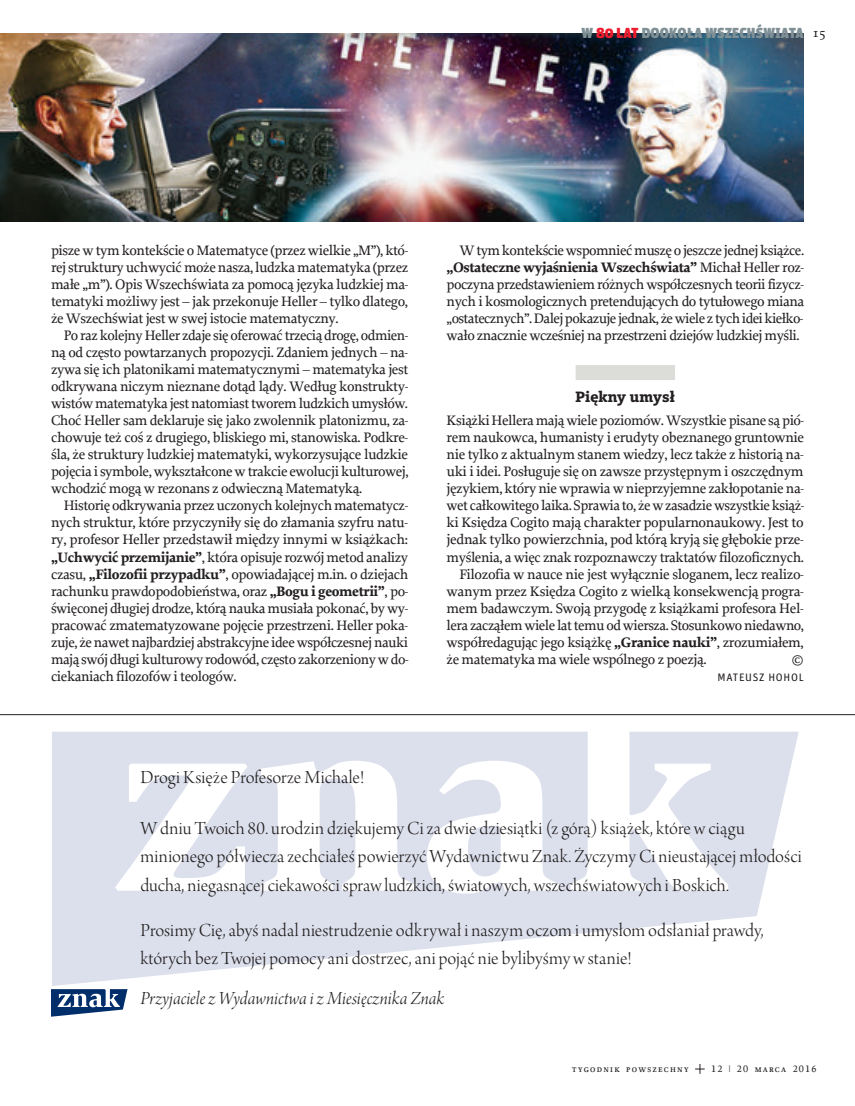
<style>
.page{position:relative;width:855px;height:1106px;background:#fff}
.page>*{position:absolute;margin:0;border:0;box-sizing:border-box;transform-origin:0 0}
.t1{font:19.5px/28.5px "Arno Pro Light Display";letter-spacing:.005em;color:#231f20}
.t2{font:19.5px "Arno Pro Light Italic Display";letter-spacing:.005em;color:#231f20}
.t3{font:800 15.6px "Kievit Slab Pro";letter-spacing:.01em;color:#231f20}
.t4{font:900 14.55px "Unit Pro";letter-spacing:.01em;color:#7f9096}
.t5{font:500 14.4px/17px "TP Proforma";letter-spacing:-.03em;color:#231f20;text-align:justify}
.t6{font:500 13.5px "TP Proforma";color:#231f20}
.t7{font:10.8px "Unit Pro";letter-spacing:.065em;color:#231f20}
.t8{font:9.9px "TP Proforma Medium SC";letter-spacing:.12em;color:#231f20}
.s1{color:#ee1b2d}
.s2{font-weight:700}
</style>
<div class="page">
<svg style="left:52px;top:731px;width:746px;height:255px;fill:#dce0ec"></svg>
<svg style="left:51px;top:989px;width:76px;height:27px"></svg>
<img style="left:0;top:34px;width:804px;height:187px">
<svg style="left:695px;top:1064px;width:9px;height:9px"></svg>
<div style="left:575px;top:365px;width:100px;height:15px;background:#dcdcd8"></div>
<hr style="left:0;top:714px;width:855px;height:1px;background:#231f20">
<p class="t4" style="left:581px;top:24px;width:224px">W <span class="s1">80 LAT</span> DOOKOŁA WSZECHŚWIATA</p>
<p class="t6" style="left:812px;top:24px;width:15px">15</p>
<p class="t5" style="left:51px;top:242px;width:359px">pisze w tym kontekście o Matematyce (przez wielkie „M”), któ&shy;rej struktury uchwycić może nasza, ludzka matematyka (przez małe „m”). Opis Wszechświata za pomocą języka ludzkiej ma&shy;tematyki możliwy jest – jak przekonuje Heller – tylko dlatego, że Wszechświat jest w swej istocie matematyczny.</p>
<p class="t5" style="left:51px;top:327px;width:359px;text-indent:13px">Po raz kolejny Heller zdaje się oferować trzecią drogę, odmien&shy;ną od często powtarzanych propozycji. Zdaniem jednych – na&shy;zywa się ich platonikami matematycznymi – matematyka jest odkrywana niczym nieznane dotąd lądy. Według konstrukty&shy;wistów matematyka jest natomiast tworem ludzkich umysłów.<br>Choć Heller sam deklaruje się jako zwolennik platonizmu, za&shy;chowuje też coś z drugiego, bliskiego mi, stanowiska. Podkre&shy;śla, że struktury ludzkiej matematyki, wykorzysujące ludzkie pojęcia i symbole, wykształcone w trakcie ewolucji kulturowej, wchodzić mogą w rezonans z odwieczną Matematyką.</p>
<p class="t5" style="left:51px;top:497px;width:359px;text-indent:13px">Historię odkrywania przez uczonych kolejnych matematycz&shy;nych struktur, które przyczyniły się do złamania szyfru natu&shy;ry, profesor Heller przedstawił między innymi w książkach: <span class="s2">„Uchwycić przemijanie”</span>, która opisuje rozwój metod analizy czasu, <span class="s2">„Filozofii przypadku”</span>, opowiadającej m.in. o dziejach rachunku prawdopodobieństwa, oraz <span class="s2">„Bogu i geometrii”</span>, po&shy;święconej długiej drodze, którą nauka musiała pokonać, by wy&shy;pracować zmatematyzowane pojęcie przestrzeni. Heller poka&shy;zuje, że nawet najbardziej abstrakcyjne idee współczesnej nauki mają swój długi kulturowy rodowód, często zakorzeniony w do&shy;ciekaniach filozofów i teologów.</p>
<p class="t5" style="left:446px;top:242px;width:359px;text-indent:13px">W tym kontekście wspomnieć muszę o jeszcze jednej książce. <span class="s2">„Ostateczne wyjaśnienia Wszechświata”</span> Michał Heller roz&shy;poczyna przedstawieniem różnych współczesnych teorii fizycz&shy;nych i kosmologicznych pretendujących do tytułowego miana „ostatecznych”. Dalej pokazuje jednak, że wiele z tych idei kiełko&shy;wało znacznie wcześniej na przestrzeni dziejów ludzkiej myśli.</p>
<p class="t3" style="left:575px;top:387px;width:101px">Piękny umysł</p>
<p class="t5" style="left:446px;top:412px;width:359px">Książki Hellera mają wiele poziomów. Wszystkie pisane są pió-</p>
<p class="t5" style="left:446px;top:429px;width:359px">rem naukowca, humanisty i erudyty obeznanego gruntownie</p>
<p class="t5" style="left:446px;top:446px;width:358px">nie tylko z aktualnym stanem wiedzy, lecz także z historią na-</p>
<p class="t5" style="left:446px;top:463px;width:358px">uki i idei. Posługuje się on zawsze przystępnym i oszczędnym</p>
<p class="t5" style="left:446px;top:480px;width:359px">językiem, który nie wprawia w nieprzyjemne zakłopotanie na-</p>
<p class="t5" style="left:446px;top:497px;width:359px">wet całkowitego laika. Sprawia to, że w zasadzie wszystkie książ-</p>
<p class="t5" style="left:446px;top:514px;width:358px">ki Księdza Cogito mają charakter popularnonaukowy. Jest to</p>
<p class="t5" style="left:446px;top:531px;width:359px">jednak tylko powierzchnia, pod którą kryją się głębokie prze-</p>
<p class="t5" style="left:446px;top:548px;width:359px">myślenia, a więc znak rozpoznawczy traktatów filozoficznych.</p>
<p class="t5" style="left:459px;top:565px;width:346px">Filozofia w nauce nie jest wyłącznie sloganem, lecz realizo-</p>
<p class="t5" style="left:446px;top:582px;width:359px">wanym przez Księdza Cogito z wielką konsekwencją progra-</p>
<p class="t5" style="left:446px;top:599px;width:358px">mem badawczym. Swoją przygodę z książkami profesora Hel-</p>
<p class="t5" style="left:446px;top:616px;width:359px">lera zacząłem wiele lat temu od wiersza. Stosunkowo niedawno,</p>
<p class="t5" style="left:446px;top:633px;width:358px">współredagując jego książkę <span class="s2">„Granice nauki”</span>, zrozumiałem,</p>
<p class="t5" style="left:446px;top:650px;width:261px">że matematyka ma wiele wspólnego z poezją.</p>
<p class="t5" style="left:791px;top:650px;width:14px">©</p>
<p class="t7" style="left:717px;top:670px;width:88px">MATEUSZ HOHOL</p>
<h1 class="t1" style="left:140px;top:764px;width:225px">Drogi Księże Profesorze Michale!</h1>
<p class="t1" style="left:140px;top:815px;width:663px">W dniu Twoich 80. urodzin dziękujemy Ci za dwie dziesiątki (z górą) książek, które w ciągu minionego półwiecza zechciałeś powierzyć Wydawnictwu Znak. Życzymy Ci nieustającej młodości ducha, niegasnącej ciekawości spraw ludzkich, światowych, wszechświatowych i Boskich.</p>
<h1 class="t1" style="left:140px;top:917px;width:625px">Prosimy Cię, abyś nadal niestrudzenie odkrywał i naszym oczom i umysłom odsłaniał prawdy, których bez Twojej pomocy ani dostrzec, ani pojąć nie bylibyśmy w stanie!</h1>
<h1 class="t2" style="left:140px;top:987px;width:305px">Przyjaciele z Wydawnictwa i z Miesięcznika Znak</h1>
<p class="t8" style="left:572px;top:1062px;width:118px">tygodnik powszechny</p>
<p class="t8" style="left:711px;top:1062px;width:107px">12 | 20 marca 2016</p>
</div>
